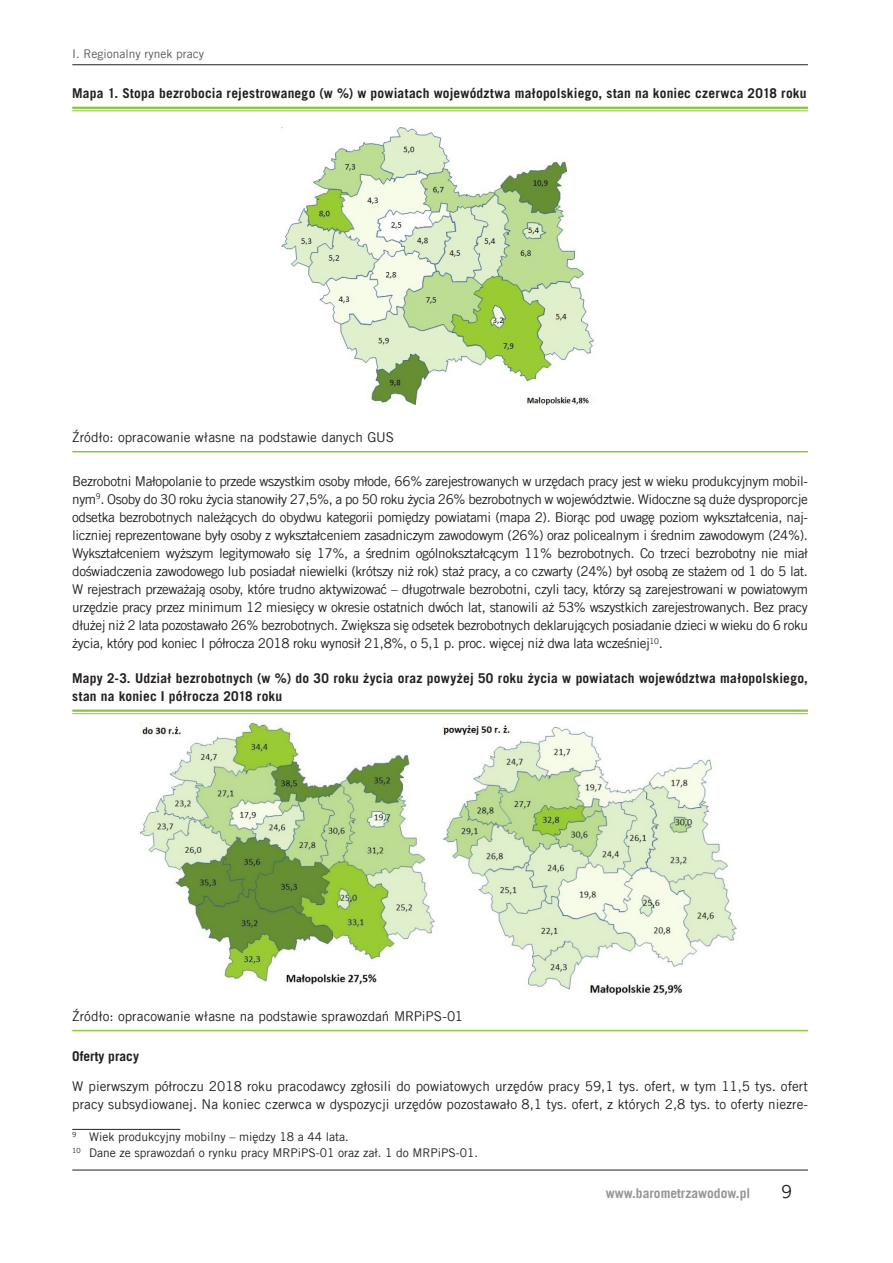
<style>
.page{position:relative;width:893px;height:1263px;background:#fff}
.page>*{position:absolute;margin:0;border:0;box-sizing:border-box;transform-origin:0 0}
.t1{font:18px "Trade Gothic LT Com";color:#231f20}
.t2{font:13.5px/18px "Trade Gothic LT Com";color:#231f20;text-align:justify}
.t3{font:700 13.5px/18px "Trade Gothic LT Com";letter-spacing:.015em;color:#231f20}
.t4{font:700 13.5px "Trade Gothic LT Com";color:#939598}
.t5{font:12px/15.8px "Trade Gothic LT Com";color:#231f20}
.t6{font:12px "Trade Gothic LT Com";color:#57585a}
</style>
<div class="page">
<hr style="left:72px;top:64px;width:736px;height:1px;background:#231f20">
<hr style="left:72px;top:1170px;width:736px;height:1px;background:#231f20">
<hr style="left:72px;top:107px;width:736px;height:2px;background:#8bc63e">
<hr style="left:72px;top:110px;width:736px;height:1px;background:#8bc63e">
<hr style="left:72px;top:451px;width:736px;height:1px;background:#8bc63e">
<hr style="left:72px;top:709px;width:736px;height:3px;background:#8bc63e">
<hr style="left:72px;top:713px;width:736px;height:1px;background:#8bc63e">
<hr style="left:72px;top:1030px;width:736px;height:1px;background:#8bc63e">
<img style="left:281px;top:128px;width:313px;height:277px">
<img style="left:140px;top:722px;width:295px;height:263px">
<img style="left:442px;top:724px;width:295px;height:270px">
<hr style="left:72px;top:1129px;width:108px;height:1px;background:#231f20">
<p class="t6" style="left:72px;top:46px;width:133px">I. Regionalny rynek pracy</p>
<p class="t3" style="left:72px;top:84px;width:736px">Mapa 1. Stopa bezrobocia rejestrowanego (w %) w powiatach województwa małopolskiego, stan na koniec czerwca 2018 roku</p>
<p class="t2" style="left:72px;top:428px;width:323px">Źródło: opracowanie własne na podstawie danych GUS</p>
<p class="t2" style="left:72px;top:472px;width:737px">Bezrobotni Małopolanie to przede wszystkim osoby młode, 66% zarejestrowanych w urzędach pracy jest w wieku produkcyjnym mobil&shy;nym<sup>9</sup>. Osoby do 30 roku życia stanowiły 27,5%, a po 50 roku życia 26% bezrobotnych w województwie. Widoczne są duże dysproporcje odsetka bezrobotnych należących do obydwu kategorii pomiędzy powiatami (mapa 2). Biorąc pod uwagę poziom wykształcenia, naj&shy;liczniej reprezentowane były osoby z wykształceniem zasadniczym zawodowym (26%) oraz policealnym i średnim zawodowym (24%).<br>Wykształceniem wyższym legitymowało się 17%, a średnim ogólnokształcącym 11% bezrobotnych. Co trzeci bezrobotny nie miał doświadczenia zawodowego lub posiadał niewielki (krótszy niż rok) staż pracy, a co czwarty (24%) był osobą ze stażem od 1 do 5 lat.<br>W rejestrach przeważają osoby, które trudno aktywizować – długotrwale bezrobotni, czyli tacy, którzy są zarejestrowani w powiatowym urzędzie pracy przez minimum 12 miesięcy w okresie ostatnich dwóch lat, stanowili aż 53% wszystkich zarejestrowanych. Bez pracy dłużej niż 2 lata pozostawało 26% bezrobotnych. Zwiększa się odsetek bezrobotnych deklarujących posiadanie dzieci w wieku do 6 roku życia, który pod koniec I półrocza 2018 roku wynosił 21,8%, o 5,1 p. proc. więcej niż dwa lata wcześniej<sup>10</sup>.</p>
<p class="t3" style="left:72px;top:669px;width:737px">Mapy 2-3. Udział bezrobotnych (w %) do 30 roku życia oraz powyżej 50 roku życia w powiatach województwa małopolskiego, stan na koniec I półrocza 2018 roku</p>
<p class="t2" style="left:72px;top:1007px;width:392px">Źródło: opracowanie własne na podstawie sprawozdań MRPiPS-01</p>
<p class="t3" style="left:72px;top:1046px;width:68px">Oferty pracy</p>
<p class="t2" style="left:72px;top:1077px;width:737px">W pierwszym półroczu 2018 roku pracodawcy zgłosili do powiatowych urzędów pracy 59,1 tys. ofert, w tym 11,5 tys. ofert pracy subsydiowanej. Na koniec czerwca w dyspozycji urzędów pozostawało 8,1 tys. ofert, z których 2,8 tys. to oferty niezre-</p>
<p class="t5" style="left:72px;top:1128px;width:407px"><sup>9</sup> Wiek produkcyjny mobilny – między 18 a 44 lata.<br><sup>10</sup> Dane ze sprawozdań o rynku pracy MRPiPS-01 oraz zał. 1 do MRPiPS-01.</p>
<p class="t4" style="left:606px;top:1185px;width:146px">www.barometrzawodow.pl</p>
<h1 class="t1" style="left:781px;top:1180px;width:12px">9</h1>
</div>
